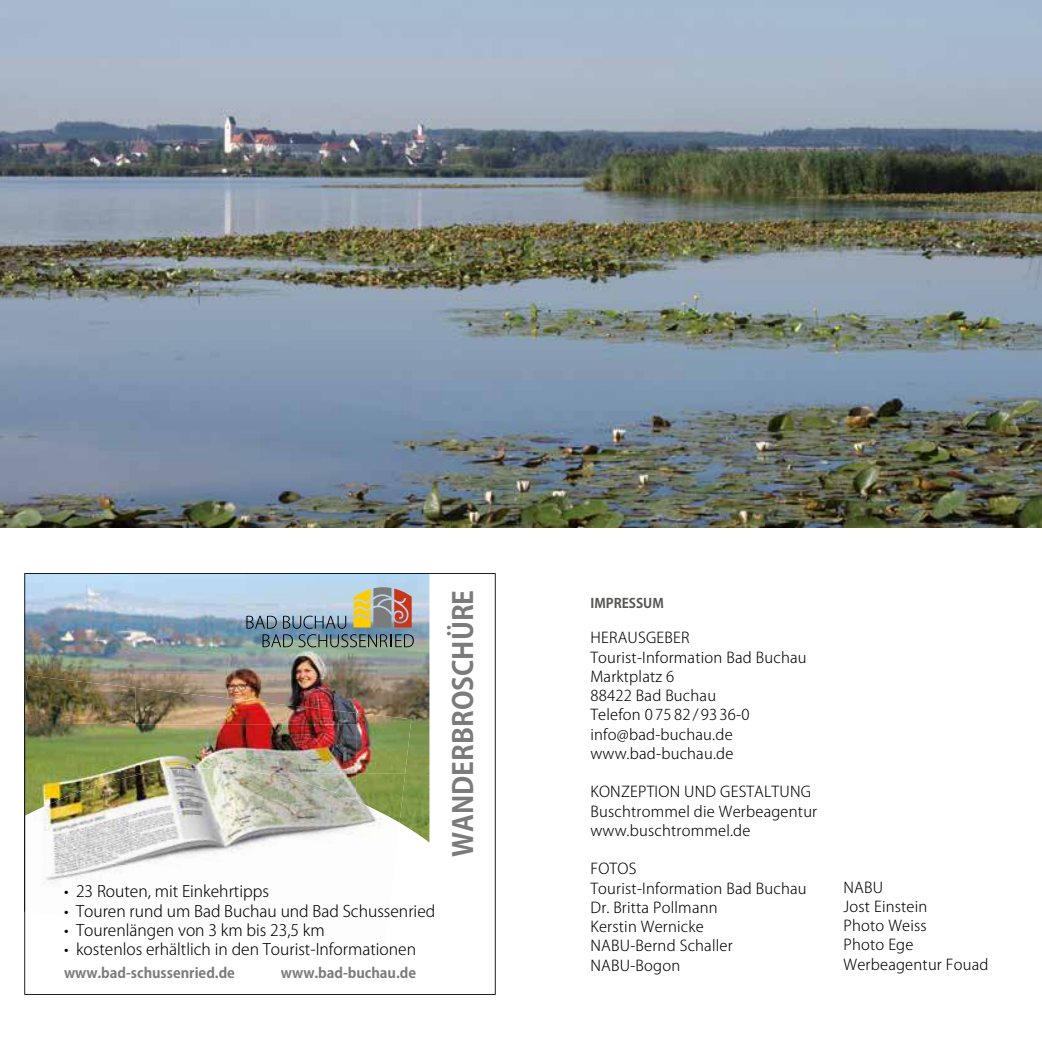
<style>
.page{position:relative;width:1042px;height:1042px;background:#fff}
.page>*{position:absolute;margin:0;border:0;box-sizing:border-box;transform-origin:0 0}
.t1{font:700 27.12px "Koz Go Std";color:#7c7b7b}
.t2{font:300 15.75px "Koz Go Pro";color:#000}
.t3{font:300 14.88px/19.2px "Koz Go Pro";letter-spacing:.015em;color:#000}
.t4{font:700 14px "Koz Go Pro";color:#7c7b7b}
.t5{font:700 13.12px "Koz Go Std";color:#575756}
</style>
<div class="page">
<img style="left:0;top:0;width:1042px;height:527px">
<img style="left:24px;top:573px;width:472px;height:422px">
<img style="left:246px;top:587px;width:168px;height:60px">
<img style="left:25px;top:774px;width:238px;height:80px">
<img style="left:261px;top:776px;width:138px;height:177px">
<img style="left:25px;top:854px;width:243px;height:85px">
<img style="left:25px;top:675px;width:111px;height:140px">
<img style="left:135px;top:688px;width:111px;height:86px">
<img style="left:246px;top:700px;width:110px;height:74px">
<img style="left:356px;top:713px;width:55px;height:61px">
<svg style="left:135px;top:773px;width:10px;height:2px"></svg>
<img style="left:263px;top:773px;width:93px;height:28px">
<img style="left:356px;top:773px;width:49px;height:49px">
<img style="left:24px;top:696px;width:1px;height:216px">
<p class="t2" style="left:64px;top:881px;width:206px">• 23 Routen, mit Einkehrtipps</p>
<p class="t2" style="left:64px;top:900px;width:373px">• Touren rund um Bad Buchau und Bad Schussenried</p>
<p class="t2" style="left:64px;top:920px;width:262px">• Tourenlängen von 3 km bis 23,5 km</p>
<p class="t2" style="left:64px;top:939px;width:354px">• kostenlos erhältlich in den Tourist-Informationen</p>
<p class="t4" style="left:64px;top:963px;width:172px">www.bad-schussenried.de</p>
<p class="t4" style="left:281px;top:963px;width:137px">www.bad-buchau.de</p>
<h1 class="t1" style="left:445px;top:857px;width:269px;rotate:-90deg">WANDERBROSCHÜRE</h1>
<p class="t5" style="left:590px;top:594px;width:75px">IMPRESSUM</p>
<p class="t3" style="left:590px;top:628px;width:218px">HERAUSGEBER<br>Tourist-Information Bad Buchau<br>Marktplatz 6<br>88422 Bad Buchau<br>Telefon 0 75 82 / 93 36-0 info@bad-buchau.de www.bad-buchau.de</p>
<p class="t3" style="left:590px;top:782px;width:228px">KONZEPTION UND GESTALTUNG<br>Buschtrommel die Werbeagentur www.buschtrommel.de</p>
<p class="t3" style="left:590px;top:859px;width:218px">FOTOS<br>Tourist-Information Bad Buchau<br>Dr. Britta Pollmann<br>Kerstin Wernicke<br>NABU-Bernd Schaller<br>NABU-Bogon</p>
<p class="t3" style="left:843px;top:877px;width:147px">NABU<br>Jost Einstein<br>Photo Weiss<br>Photo Ege<br>Werbeagentur Fouad</p>
</div>
